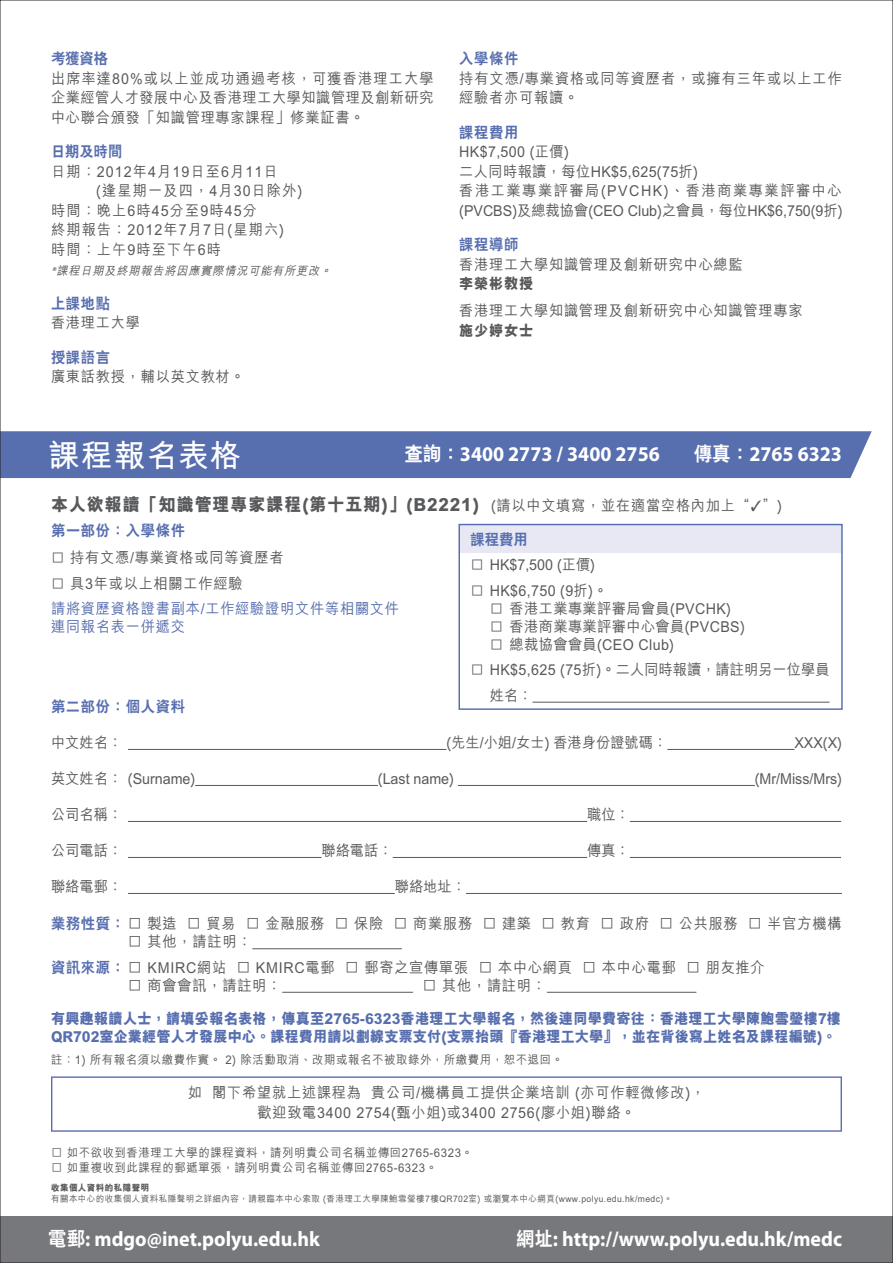
<style>
.page{position:relative;width:893px;height:1263px;background:#fff}
.page>*{position:absolute;margin:0;border:0;box-sizing:border-box;transform-origin:0 0}
.t1{font:700 31.5px "M Hei HK";letter-spacing:.02em;color:#fff}
.t2{font:700 21px "Myriad Pro";color:#fff;scale:.95 1}
.t3{font:800 18px "M Hei HK";letter-spacing:.05em;color:#58595b;scale:.95 1}
.t4{font:500 15px/19.5px "M Hei HK";letter-spacing:.05em;color:#58595b;scale:.95 1}
.t5{font:500 15px/19.5px "M Hei HK";letter-spacing:.025em;color:#58595b;scale:.95 1}
.t6{font:800 15px/18px "M Hei HK";letter-spacing:.01em;color:#576eaf;scale:.95 1}
.t7{font:500 15px/25.5px "M Hei HK";color:#58595b;scale:.95 1}
.t8{font:500 15px "M Hei HK";letter-spacing:.075em;color:#58595b;scale:.95 1}
.t9{font:800 15px "C Hei 2 HK";letter-spacing:.05em;color:#576eaf;scale:.95 1}
.t10{font:500 15px/25.5px "M Hei HK";letter-spacing:.05em;color:#576eaf;scale:.95 1}
.t11{font:800 15px "M Hei HK";letter-spacing:.05em;color:#58595b;scale:.95 1}
.t12{font:500 12px "M Hei HK";letter-spacing:.05em;color:#58595b;scale:.95 1}
.t13{font:italic 500 11.7px "M Hei HK";color:#58595b;scale:.95 1}
.t14{font:500 9px "M Hei HK";letter-spacing:.05em;color:#58595b;scale:.95 1}
.t15{font:800 9px "M Hei HK";letter-spacing:.05em;color:#58595b;scale:.95 1}
.s1{font-family:"Myriad Pro";font-weight:400}
.s2{font-family:"C Hei 2 HK";font-weight:800;font-size:19.5px}
.s3{font-weight:500;font-size:15px}
.s4{font-size:14.25px}
.s5{font-size:14.25px;color:#58595b}
.s6{color:#58595b}
.s7{font-family:"C Hei 2 HK";font-weight:800;color:#576eaf}
</style>
<div class="page">
<div style="left:2px;top:431px;width:870px;height:47px;background:#576eaf"></div>
<div style="left:0;top:1216px;width:893px;height:47px;background:#77787b"></div>
<hr style="left:252px;top:948px;width:150px;height:1px;background:#58595b">
<hr style="left:282px;top:992px;width:131px;height:1px;background:#58595b">
<hr style="left:547px;top:992px;width:149px;height:1px;background:#58595b">
<hr style="left:128px;top:749px;width:318px;height:1px;background:#58595b">
<hr style="left:667px;top:749px;width:127px;height:1px;background:#58595b">
<hr style="left:195px;top:785px;width:183px;height:1px;background:#58595b">
<hr style="left:458px;top:785px;width:297px;height:1px;background:#58595b">
<hr style="left:128px;top:821px;width:459px;height:1px;background:#58595b">
<hr style="left:630px;top:821px;width:211px;height:1px;background:#58595b">
<hr style="left:128px;top:857px;width:193px;height:1px;background:#58595b">
<hr style="left:393px;top:857px;width:194px;height:1px;background:#58595b">
<hr style="left:630px;top:857px;width:211px;height:1px;background:#58595b">
<hr style="left:128px;top:893px;width:267px;height:1px;background:#58595b">
<hr style="left:466px;top:893px;width:376px;height:1px;background:#58595b">
<div style="left:459px;top:524px;width:383px;height:29px;background:#e7e8f4"></div>
<div style="left:458px;top:524px;width:385px;height:186px;border:1px solid #576eaf"></div>
<hr style="left:532px;top:702px;width:297px;height:1px;background:#58595b">
<svg style="left:51px;top:1076px;width:791px;height:56px"></svg>
<p class="t9" style="left:51px;top:51px;width:61px">考獲資格</p>
<p class="t4" style="left:51px;top:67px;width:404px;text-align:justify">出席率達80%或以上並成功通過考核，可獲香港理工大學企業經管人才發展中心及香港理工大學知識管理及創新研究中心聯合頒發「知識管理專家課程」修業証書。</p>
<p class="t9" style="left:51px;top:144px;width:77px">日期及時間</p>
<p class="t8" style="left:51px;top:161px;width:240px">日期：2012年4月19日至6月11日</p>
<p class="t8" style="left:96px;top:180px;width:218px">(逢星期一及四，4月30日除外)</p>
<p class="t8" style="left:51px;top:200px;width:218px">時間：晚上6時45分至9時45分</p>
<p class="t8" style="left:51px;top:219px;width:247px">終期報告：2012年7月7日(星期六)</p>
<p class="t8" style="left:51px;top:239px;width:181px">時間：上午9時至下午6時</p>
<p class="t13" style="left:51px;top:262px;width:300px"><span class="s1">*</span>課程日期及終期報告將因應實際情況可能有所更改。</p>
<p class="t9" style="left:51px;top:296px;width:64px">上課地點</p>
<p class="t4" style="left:51px;top:312px;width:95px">香港理工大學</p>
<p class="t9" style="left:51px;top:350px;width:64px">授課語言</p>
<p class="t4" style="left:51px;top:366px;width:206px">廣東話教授，輔以英文教材。</p>
<p class="t9" style="left:459px;top:51px;width:64px">入學條件</p>
<p class="t4" style="left:459px;top:67px;width:404px">持有文憑/專業資格或同等資歷者，或擁有三年或以上工作經驗者亦可報讀。</p>
<p class="t9" style="left:459px;top:125px;width:64px">課程費用</p>
<p class="t5" style="left:459px;top:141px;width:405px">HK$7,500 (正價)<br>二人同時報讀，每位HK$5,625(75折)<br>香港工業專業評審局(PVCHK)、香港商業專業評審中心(PVCBS)及總裁協會(CEO Club)之會員，每位HK$6,750(9折)</p>
<p class="t9" style="left:459px;top:237px;width:64px">課程導師</p>
<p class="t4" style="left:459px;top:253px;width:300px">香港理工大學知識管理及創新研究中心總監</p>
<p class="t11" style="left:459px;top:276px;width:79px">李榮彬教授</p>
<p class="t4" style="left:459px;top:300px;width:363px">香港理工大學知識管理及創新研究中心知識管理專家</p>
<p class="t11" style="left:459px;top:323px;width:79px">施少婷女士</p>
<h1 class="t1" style="left:48px;top:432px;width:194px">課程報名表格</h1>
<h2 class="t2" style="left:404px;top:440px;width:270px"><span class="s2">查詢：</span>3400 2773 / 3400 2756</h2>
<h2 class="t2" style="left:694px;top:440px;width:157px"><span class="s2">傳真：</span>2765 6323</h2>
<p class="t3" style="left:51px;top:495px;width:771px">本人欲報讀「知識管理專家課程(第十五期)」(B2221) <span class="s3">(請以中文填寫，並在適當空格內加上“</span>✓<span class="s3">”)</span></p>
<p class="t9" style="left:471px;top:531px;width:61px">課程費用</p>
<p class="t4" style="left:471px;top:554px;width:133px"><span class="s4">□</span> HK$7,500 (正價)</p>
<p class="t4" style="left:471px;top:579px;width:146px"><span class="s4">□</span> HK$6,750 (9折)。</p>
<p class="t5" style="left:490px;top:597px;width:255px"><span class="s4">□</span> 香港工業專業評審局會員(PVCHK)</p>
<p class="t5" style="left:490px;top:615px;width:270px"><span class="s4">□</span> 香港商業專業評審中心會員(PVCBS)</p>
<p class="t5" style="left:490px;top:633px;width:196px"><span class="s4">□</span> 總裁協會會員(CEO Club)</p>
<p class="t7" style="left:490px;top:656px;width:359px;text-indent:-19px"><span class="s4">□</span> HK$5,625 (75折)。二人同時報讀，請註明另一位學員姓名：</p>
<p class="t9" style="left:51px;top:523px;width:143px">第一部份：入學條件</p>
<p class="t4" style="left:51px;top:547px;width:246px"><span class="s4">□</span> 持有文憑/專業資格或同等資歷者</p>
<p class="t10" style="left:51px;top:569px;width:368px"><span class="s5">□</span> <span class="s6">具3年或以上相關工作經驗<br></span>請將資歷資格證書副本/工作經驗證明文件等相關文件</p>
<p class="t10" style="left:51px;top:613px;width:143px">連同報名表一併遞交</p>
<p class="t9" style="left:51px;top:699px;width:143px">第二部份：個人資料</p>
<p class="t4" style="left:51px;top:731px;width:76px">中文姓名：</p>
<p class="t7" style="left:446px;top:728px;width:234px">(先生/小姐/女士) 香港身份證號碼：</p>
<p class="t4" style="left:794px;top:731px;width:52px">XXX(X)</p>
<p class="t7" style="left:51px;top:764px;width:153px">英文姓名： (Surname)</p>
<p class="t7" style="left:378px;top:764px;width:82px">(Last name)</p>
<p class="t7" style="left:755px;top:764px;width:93px">(Mr/Miss/Mrs)</p>
<p class="t4" style="left:51px;top:803px;width:76px">公司名稱：</p>
<p class="t4" style="left:587px;top:803px;width:46px">職位：</p>
<p class="t4" style="left:51px;top:839px;width:76px">公司電話：</p>
<p class="t4" style="left:321px;top:839px;width:77px">聯絡電話：</p>
<p class="t4" style="left:587px;top:839px;width:46px">傳真：</p>
<p class="t4" style="left:51px;top:875px;width:76px">聯絡電郵：</p>
<p class="t4" style="left:395px;top:875px;width:76px">聯絡地址：</p>
<p class="t4" style="left:51px;top:913px;width:834px"><span class="s7">業務性質：</span> □ 製造 □ 貿易 □ 金融服務 □ 保險 □ 商業服務 □ 建築 □ 教育 □ 政府 □ 公共服務 □ 半官方機構</p>
<p class="t4" style="left:51px;top:928px;width:753px;line-height:25.5px;text-indent:77px">□ 其他，請註明：<br><span class="s7">資訊來源：</span> □ KMIRC網站 □ KMIRC電郵 □ 郵寄之宣傳單張 □ 本中心網頁 □ 本中心電郵 □ 朋友推介</p>
<p class="t4" style="left:128px;top:974px;width:163px">□ 商會會訊，請註明：</p>
<p class="t4" style="left:422px;top:974px;width:132px">□ 其他，請註明：</p>
<p class="t6" style="left:51px;top:1009px;width:833px">有興趣報讀人士，請填妥報名表格，傳真至2765-6323香港理工大學報名，然後連同學費寄往：香港理工大學陳鮑雪瑩樓7樓<br>QR702室企業經管人才發展中心。課程費用請以劃線支票支付(支票抬頭『香港理工大學』，並在背後寫上姓名及課程編號)。</p>
<p class="t12" style="left:51px;top:1050px;width:540px">註：1) 所有報名須以繳費作實。 2) 除活動取消、改期或報名不被取錄外，所繳費用，恕不退回。</p>
<p class="t4" style="left:188px;top:1082px;width:546px;text-align:center">如 閣下希望就上述課程為 貴公司/機構員工提供企業培訓 (亦可作輕微修改)，歡迎致電3400 2754(甄小姐)或3400 2756(廖小姐)聯絡。</p>
<p class="t12" style="left:51px;top:1143px;width:446px">□ 如不欲收到香港理工大學的課程資料，請列明貴公司名稱並傳回2765-6323。</p>
<p class="t12" style="left:51px;top:1158px;width:408px">□ 如重複收到此課程的郵遞單張，請列明貴公司名稱並傳回2765-6323。</p>
<p class="t15" style="left:51px;top:1183px;width:105px">收集個人資料的私隱聲明</p>
<p class="t14" style="left:51px;top:1192px;width:655px">有關本中心的收集個人資料私隱聲明之詳細內容，請親臨本中心索取 (香港理工大學陳鮑雪瑩樓7樓QR702室) 或瀏覽本中心網頁(www.polyu.edu.hk/medc)。</p>
<h2 class="t2" style="left:48px;top:1225px;width:287px"><span class="s2">電郵</span>: mdgo@inet.polyu.edu.hk</h2>
<h2 class="t2" style="left:516px;top:1225px;width:345px"><span class="s2">網址</span>: http://www.polyu.edu.hk/medc</h2>
</div>
